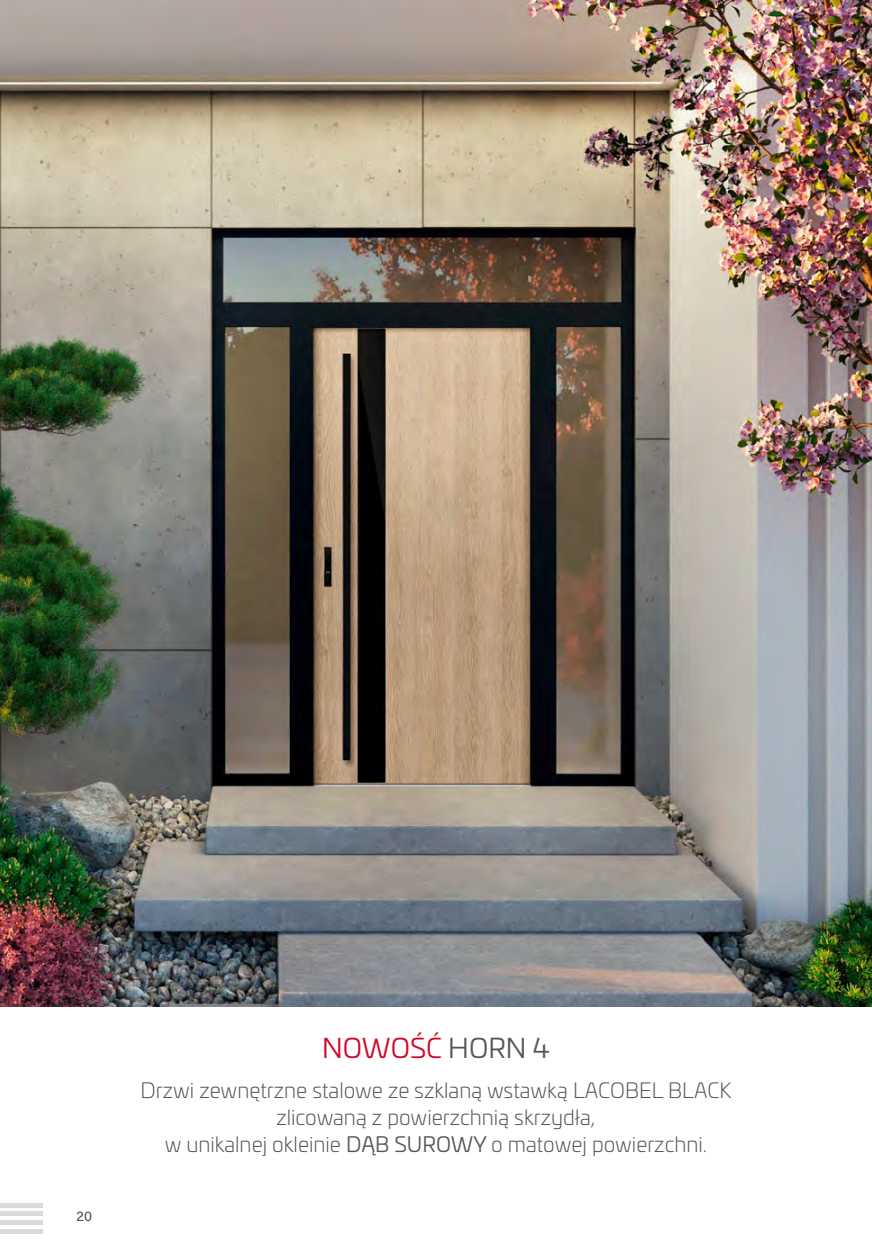
<style>
.page{position:relative;width:872px;height:1255px;background:#fff}
.page>*{position:absolute;margin:0;border:0;box-sizing:border-box;transform-origin:0 0}
.t1{font:27px "Univia Pro";color:#cf0829}
.t2{font:300 21px/27px "Univia Pro";color:#575756;text-align:center}
.t3{font:500 13.5px "Acumin Pro";color:#575756}
.s1{color:#575756}
.s2{font-weight:400}
</style>
<div class="page">
<img style="left:0;top:0;width:872px;height:1006px">
<div style="left:0;top:1202px;width:43px;height:5px;background:#dadada"></div>
<hr style="left:0;top:1220px;width:43px;height:4px;background:#dadada">
<div style="left:0;top:1211px;width:43px;height:5px;background:#dadada"></div>
<div style="left:0;top:1228px;width:43px;height:5px;background:#dadada"></div>
<p class="t3" style="left:77px;top:1207px;width:17px">20</p>
<p class="t1" style="left:322px;top:1028px;width:229px">NOWOŚĆ <span class="s1">HORN 4</span></p>
<p class="t2" style="left:141px;top:1075px;width:592px">Drzwi zewnętrzne stalowe ze szklaną wstawką LACOBEL BLACK zlicowaną z powierzchnią skrzydła,<br>w unikalnej okleinie <span class="s2">DĄB SUROWY</span> o matowej powierzchni.</p>
</div>
